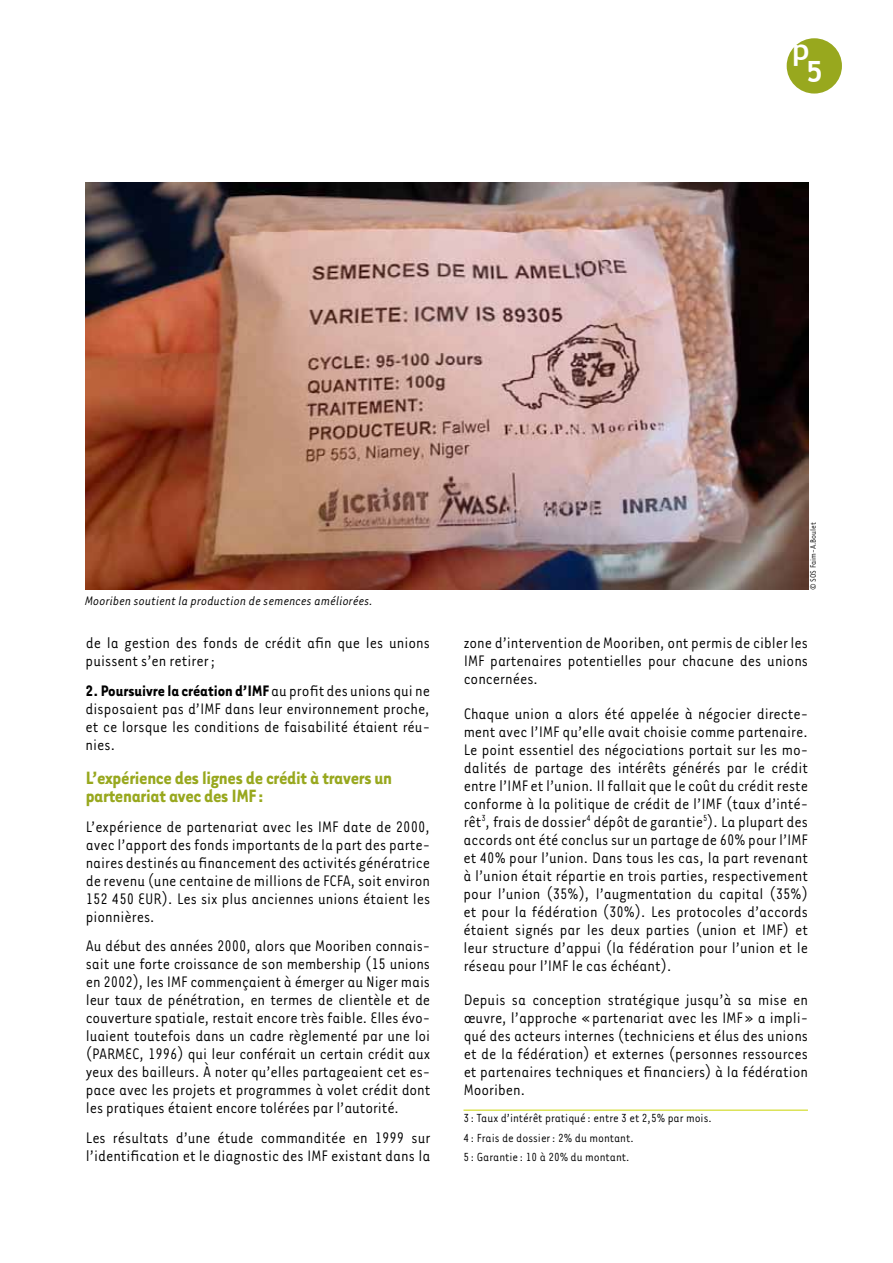
<style>
.page{position:relative;width:893px;height:1263px;background:#fff}
.page>*{position:absolute;margin:0;border:0;box-sizing:border-box;transform-origin:0 0}
.t1{font:700 29.25px/22.5px "Trebuchet MS";color:#fff;text-align:center}
.t2{font:700 20.55px/18px "Tarzana Narrow";letter-spacing:-.015em;color:#98a81e}
.t3{font:17.55px/18px "Tarzana Narrow";color:#000;text-align:justify}
.t4{font:italic 14.25px "Tarzana Narrow";color:#000}
.t5{font:13.5px/19.2px "Tarzana Narrow";color:#000}
.t6{font:9px "Tarzana Narrow";color:#000}
.s1{font-weight:700}
</style>
<div class="page">
<div style="left:787px;top:38px;width:55px;height:56px;background:#98a81e;border-radius:50%"></div>
<hr style="left:463px;top:1110px;width:345px;height:1px;background:#cad400">
<img style="left:85px;top:183px;width:723px;height:407px">
<h1 class="t1" style="left:792px;top:38px;width:32px">p<br>5</h1>
<p class="t4" style="left:85px;top:592px;width:290px">Mooriben soutient la production de semences améliorées.</p>
<p class="t3" style="left:86px;top:633px;width:346px">de la gestion des fonds de crédit afin que les unions puissent s’en retirer;</p>
<p class="t3" style="left:86px;top:681px;width:346px"><span class="s1">2. Poursuivre la création d’IMF</span> au profit des unions qui ne disposaient pas d’IMF dans leur environnement proche, et ce lorsque les conditions de faisabilité étaient réu&shy;nies.</p>
<p class="t2" style="left:86px;top:768px;width:308px">L’expérience des lignes de crédit à travers un partenariat avec des IMF:</p>
<p class="t3" style="left:86px;top:816px;width:346px">L’expérience de partenariat avec les IMF date de 2000, avecl’apport desfondsimportants de la part des parte&shy;naires destinés aufinancement des activités génératrice de revenu (une centaine demillions de FCFA,soit environ 152 450 EUR). Les six plus anciennes unions étaient les pionnières.</p>
<p class="t3" style="left:86px;top:936px;width:346px">Au début des années 2000, alors que Mooriben connais&shy;sait une forte croissance de son membership (15 unions en 2002), les IMF commençaient à émerger au Niger mais leur taux de pénétration, en termes de clientèle et de couverture spatiale, restait encore très faible. Elles évo&shy;luaient toutefois dans un cadre règlementé par une loi (PARMEC, 1996) qui leur conférait un certain crédit aux yeux des bailleurs. à noter qu’elles partageaient cet es&shy;pace avec les projets et programmes à volet crédit dont les pratiques étaient encore tolérées par l’autorité.</p>
<p class="t3" style="left:86px;top:1128px;width:346px">Les résultats d’une étude commanditée en 1999 sur l’identification et le diagnostic des IMF existant dans la</p>
<p class="t6" style="left:808px;top:589px;width:69px;rotate:-90deg">©SOS Faim-A.Boulet</p>
<p class="t3" style="left:464px;top:633px;width:346px">zone d’intervention de Mooriben, ont permis de cibler les IMF partenaires potentielles pour chacune des unions concernées.</p>
<p class="t3" style="left:463px;top:703px;width:346px">Chaque union a alors été appelée à négocier directe&shy;ment avec l’IMF qu’elle avait choisie comme partenaire.<br>Le point essentiel des négociations portait sur les mo&shy;dalités de partage des intérêts générés par le crédit entre l’IMF etl’union. Ilfallait que le coût du créditreste conforme à la politique de crédit de l’IMF (taux d’inté&shy;rêt<sup>3</sup>,frais de dossier<sup>4</sup> dépôt de garantie<sup>5</sup>).La plupart des accords ont été conclussur un partage de 60%pour l’IMF et 40% pour l’union. Dans tous les cas, la part revenant à l’union était répartie en trois parties, respectivement pour l’union (35%), l’augmentation du capital (35%) et pour la fédération (30%). Les protocoles d’accords étaient signés par les deux parties (union et IMF) et leur structure d’appui (la fédération pour l’union et le réseau pour l’IMF le cas échéant).</p>
<p class="t3" style="left:464px;top:990px;width:346px">Depuis sa conception stratégique jusqu’à sa mise en œuvre, l’approche «partenariat avec les IMF» a impli&shy;qué des acteurs internes (techniciens et élus des unions et de la fédération) et externes (personnes ressources et partenaires techniques et financiers) à la fédération Mooriben.</p>
<p class="t5" style="left:463px;top:1108px;width:250px">3 : Taux d’intérêt pratiqué : entre 3 et 2,5% par mois.<br>4 : Frais de dossier: 2% du montant.<br>5 : Garantie : 10 à 20% du montant.</p>
</div>
